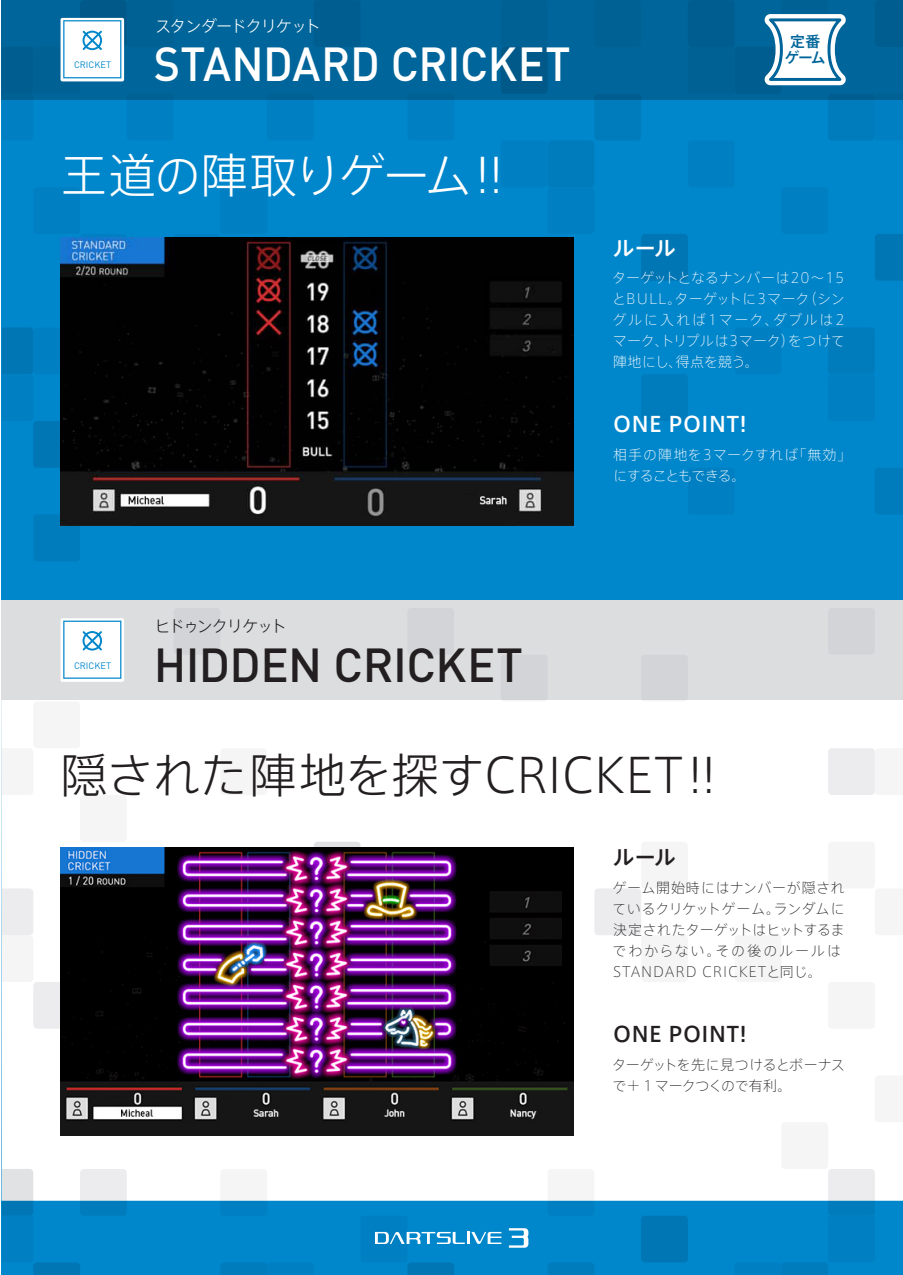
<style>
.page{position:relative;width:903px;height:1275px;background:#fff}
.page>*{position:absolute;margin:0;border:0;box-sizing:border-box;transform-origin:0 0}
.t1{font:300 47.07px "Axis Pro N";letter-spacing:-.01em;color:#231f20}
.t2{font:500 47.07px "DIN Pro";letter-spacing:-.005em;color:#fff;scale:.95 1}
.t3{font:500 47.07px "DIN Pro";letter-spacing:-.01em;color:#231f20}
.t4{font:300 47.07px "Axis Pro N";letter-spacing:-.045em;color:#fff}
.t5{font:500 21px "Axis Pro N";letter-spacing:.025em;color:#fff}
.t6{font:500 21px "Axis Pro N";letter-spacing:.025em;color:#231f20}
.t7{font:300 16.1px "Axis Pro N";letter-spacing:-.06em;color:#fff}
.t8{font:300 16.1px "Axis Pro N";letter-spacing:-.09em;color:#231f20}
.t9{font:500 14.88px/15.8px "Axis Pro N";color:#00659a;text-align:center}
.t10{font:200 14px/21px "Axis Pro N";letter-spacing:.025em;color:#fff;text-align:justify}
.t11{font:200 14px/21px "Axis Pro N";letter-spacing:.05em;color:#231f20}
.t12{font:200 14px/21px "Axis Pro N";letter-spacing:-.015em;color:#231f20}
.t13{font:9.28px "DIN Pro";color:#0086cb}
</style>
<div class="page">
<div style="left:1px;top:0;width:902px;height:1275px;background:#0086cb"></div>
<div style="left:1px;top:700px;width:902px;height:501px;background:#fff"></div>
<div style="left:1px;top:600px;width:902px;height:100px;background:#dcdddf"></div>
<div style="left:1px;top:0;width:902px;height:99px;background:#00659a"></div>
<svg style="left:407px;top:94px;width:47px;height:46px"></svg>
<svg style="left:267px;top:94px;width:47px;height:46px"></svg>
<svg style="left:127px;top:94px;width:47px;height:46px"></svg>
<div style="left:548px;top:140px;width:46px;height:47px;background:#007cbd;border-radius:4px"></div>
<div style="left:781px;top:187px;width:47px;height:47px;background:#0080c3;border-radius:4px"></div>
<div style="left:220px;top:187px;width:47px;height:47px;background:#0080c3;border-radius:4px"></div>
<div style="left:33px;top:187px;width:47px;height:47px;background:#0080c3;border-radius:4px"></div>
<div style="left:174px;top:234px;width:46px;height:47px;background:#0080c3;border-radius:4px"></div>
<div style="left:80px;top:234px;width:47px;height:47px;background:#0080c3;border-radius:4px"></div>
<div style="left:781px;top:281px;width:47px;height:46px;background:#0083c7;border-radius:4px"></div>
<div style="left:174px;top:608px;width:46px;height:47px;background:#d3d4d7;border-radius:4px"></div>
<div style="left:80px;top:795px;width:47px;height:47px;background:#f5f5f6;border-radius:4px"></div>
<div style="left:828px;top:842px;width:47px;height:46px;background:#f5f5f6;border-radius:4px"></div>
<div style="left:314px;top:842px;width:47px;height:46px;background:#e1e2e4;border-radius:4px"></div>
<svg style="left:548px;top:1169px;width:46px;height:47px;fill:#f5f5f6"></svg>
<svg style="left:220px;top:1169px;width:47px;height:47px;fill:#f5f5f6"></svg>
<svg style="left:80px;top:1169px;width:47px;height:47px;fill:#ececee"></svg>
<div style="left:314px;top:0;width:47px;height:47px;background:#005d8f;border-radius:4px"></div>
<div style="left:80px;top:0;width:47px;height:47px;background:linear-gradient(to bottom,#005687,#247099);border-radius:4px"></div>
<div style="left:501px;top:47px;width:47px;height:47px;background:#005989;border-radius:4px"></div>
<svg style="left:875px;top:234px;width:28px;height:47px"></svg>
<div style="left:641px;top:234px;width:47px;height:47px;background:#0076b5;border-radius:4px"></div>
<div style="left:33px;top:421px;width:47px;height:47px;background:#0076b5;border-radius:4px"></div>
<div style="left:641px;top:1216px;width:47px;height:46px;background:#0076b5;border-radius:4px"></div>
<svg style="left:407px;top:1262px;width:47px;height:13px"></svg>
<svg style="left:875px;top:1px;width:28px;height:46px"></svg>
<div style="left:688px;top:0;width:46px;height:47px;background:#005d8f;border-radius:4px"></div>
<div style="left:734px;top:47px;width:47px;height:47px;background:#005d8f;border-radius:4px"></div>
<svg style="left:828px;top:94px;width:47px;height:46px;fill:#007cbd"></svg>
<svg style="left:594px;top:94px;width:47px;height:46px;fill:#007cbd"></svg>
<div style="left:828px;top:327px;width:47px;height:47px;background:#007cbd;border-radius:4px"></div>
<div style="left:641px;top:374px;width:47px;height:47px;background:#007cbd;border-radius:4px"></div>
<svg style="left:875px;top:468px;width:28px;height:46px"></svg>
<div style="left:828px;top:748px;width:47px;height:47px;background:#ececee;border-radius:4px"></div>
<div style="left:594px;top:888px;width:47px;height:47px;background:#ececee;border-radius:4px"></div>
<div style="left:2px;top:888px;width:31px;height:94px;background:#f4f4f5"></div>
<div style="left:33px;top:982px;width:47px;height:47px;background:#ececee;border-radius:4px"></div>
<svg style="left:828px;top:1169px;width:47px;height:47px;fill:#ececee"></svg>
<svg style="left:548px;top:1263px;width:46px;height:12px"></svg>
<div style="left:33px;top:514px;width:47px;height:47px;background:#007cbd;border-radius:4px"></div>
<div style="left:781px;top:0;width:47px;height:47px;background:#006194;border-radius:4px"></div>
<div style="left:594px;top:0;width:47px;height:47px;background:#006194;border-radius:4px"></div>
<div style="left:501px;top:0;width:47px;height:47px;background:#006194;border-radius:4px"></div>
<div style="left:127px;top:0;width:47px;height:47px;background:#006194;border-radius:4px"></div>
<div style="left:688px;top:47px;width:46px;height:47px;background:#006194;border-radius:4px"></div>
<div style="left:33px;top:47px;width:47px;height:47px;background:#006194;border-radius:4px"></div>
<svg style="left:875px;top:99px;width:28px;height:1px"></svg>
<div style="left:2px;top:47px;width:31px;height:53px;background:#005d8f"></div>
<div style="left:688px;top:140px;width:46px;height:47px;background:#0080c3;border-radius:4px"></div>
<div style="left:501px;top:140px;width:47px;height:47px;background:#0080c3;border-radius:4px"></div>
<div style="left:548px;top:187px;width:46px;height:47px;background:#0080c3;border-radius:4px"></div>
<div style="left:734px;top:327px;width:47px;height:47px;background:#0080c3;border-radius:4px"></div>
<div style="left:33px;top:327px;width:47px;height:47px;background:#0080c3;border-radius:4px"></div>
<div style="left:828px;top:374px;width:47px;height:47px;background:#0080c3;border-radius:4px"></div>
<svg style="left:2px;top:327px;width:31px;height:47px"></svg>
<div style="left:688px;top:468px;width:46px;height:46px;background:#0080c3;border-radius:4px"></div>
<div style="left:828px;top:608px;width:47px;height:47px;background:#d3d4d7;border-radius:4px"></div>
<div style="left:641px;top:655px;width:47px;height:46px;background:#d3d4d7;border-radius:4px"></div>
<div style="left:501px;top:655px;width:47px;height:46px;background:#d3d4d7;border-radius:4px"></div>
<div style="left:33px;top:701px;width:47px;height:47px;background:#f5f5f6;border-radius:4px"></div>
<svg style="left:875px;top:748px;width:28px;height:47px"></svg>
<svg style="left:2px;top:748px;width:31px;height:47px"></svg>
<div style="left:641px;top:842px;width:47px;height:46px;background:#f5f5f6;border-radius:4px"></div>
<svg style="left:875px;top:888px;width:28px;height:47px"></svg>
<div style="left:734px;top:935px;width:47px;height:47px;background:#f5f5f6;border-radius:4px"></div>
<div style="left:641px;top:935px;width:47px;height:47px;background:#f5f5f6;border-radius:4px"></div>
<div style="left:828px;top:982px;width:47px;height:47px;background:#f5f5f6;border-radius:4px"></div>
<div style="left:781px;top:1122px;width:47px;height:47px;background:#f5f5f6;border-radius:4px"></div>
<div style="left:828px;top:1216px;width:47px;height:46px;background:#0080c3;border-radius:4px"></div>
<div style="left:361px;top:1216px;width:46px;height:46px;background:#0080c3;border-radius:4px"></div>
<svg style="left:2px;top:1169px;width:78px;height:106px"></svg>
<svg style="left:782px;top:1263px;width:46px;height:12px"></svg>
<svg style="left:221px;top:1263px;width:46px;height:12px"></svg>
<svg style="left:875px;top:1075px;width:28px;height:47px"></svg>
<div style="left:407px;top:608px;width:47px;height:47px;background:#d3d4d7;border-radius:4px"></div>
<div style="left:220px;top:748px;width:47px;height:47px;background:#f5f5f6;border-radius:4px"></div>
<svg style="left:509px;top:1228px;width:19px;height:20px"></svg>
<svg style="left:375px;top:1232px;width:126px;height:12px"></svg>
<img style="left:61px;top:237px;width:512px;height:289px">
<img style="left:61px;top:847px;width:512px;height:288px">
<svg style="left:61px;top:18px;width:63px;height:63px"></svg>
<svg style="left:63px;top:20px;width:58px;height:58px"></svg>
<svg style="left:61px;top:618px;width:63px;height:64px"></svg>
<svg style="left:63px;top:621px;width:58px;height:58px"></svg>
<svg style="left:764px;top:14px;width:82px;height:71px"></svg>
<p class="t13" style="left:74px;top:58px;width:39px">CRICKET</p>
<p class="t7" style="left:155px;top:18px;width:167px">スタンダードクリケット</p>
<h1 class="t2" style="left:154px;top:28px;width:440px">STANDARD CRICKET</h1>
<h1 class="t4" style="left:61px;top:152px;width:454px">王道の陣取りゲーム‼</h1>
<h2 class="t5" style="left:613px;top:237px;width:64px">ルール</h2>
<p class="t9" style="left:784px;top:34px;width:43px">定番ゲーム</p>
<p class="t10" style="left:612px;top:267px;width:234px">ターゲットとなるナンバーは20～15とBULL。ターゲットに3マーク（シングルに入れば1マーク、ダブルは2マーク、トリプルは3マーク）をつけて陣地にし、得点を競う。　</p>
<h2 class="t5" style="left:613px;top:414px;width:135px">ONE POINT!</h2>
<p class="t10" style="left:613px;top:444px;width:240px">相手の陣地を3マークすれば「無効」にすることもできる。</p>
<p class="t13" style="left:74px;top:658px;width:39px">CRICKET</p>
<p class="t8" style="left:154px;top:618px;width:134px">ヒドゥンクリケット</p>
<h1 class="t3" style="left:154px;top:628px;width:370px">HIDDEN CRICKET</h1>
<h1 class="t1" style="left:61px;top:752px;width:666px">隠された陣地を探すCRICKET‼</h1>
<h2 class="t6" style="left:613px;top:847px;width:64px">ルール</h2>
<p class="t11" style="left:612px;top:877px;width:234px">ゲーム開始時にはナンバーが隠されているクリケットゲーム。ランダムに決定されたターゲットはヒットするまでわからない。その後のルールは<br>STANDARD CRICKETと同じ。</p>
<h2 class="t6" style="left:613px;top:1023px;width:135px">ONE POINT!</h2>
<p class="t12" style="left:612px;top:1054px;width:234px">ターゲットを先に見つけるとボーナスで＋１マークつくので有利。</p>
</div>
